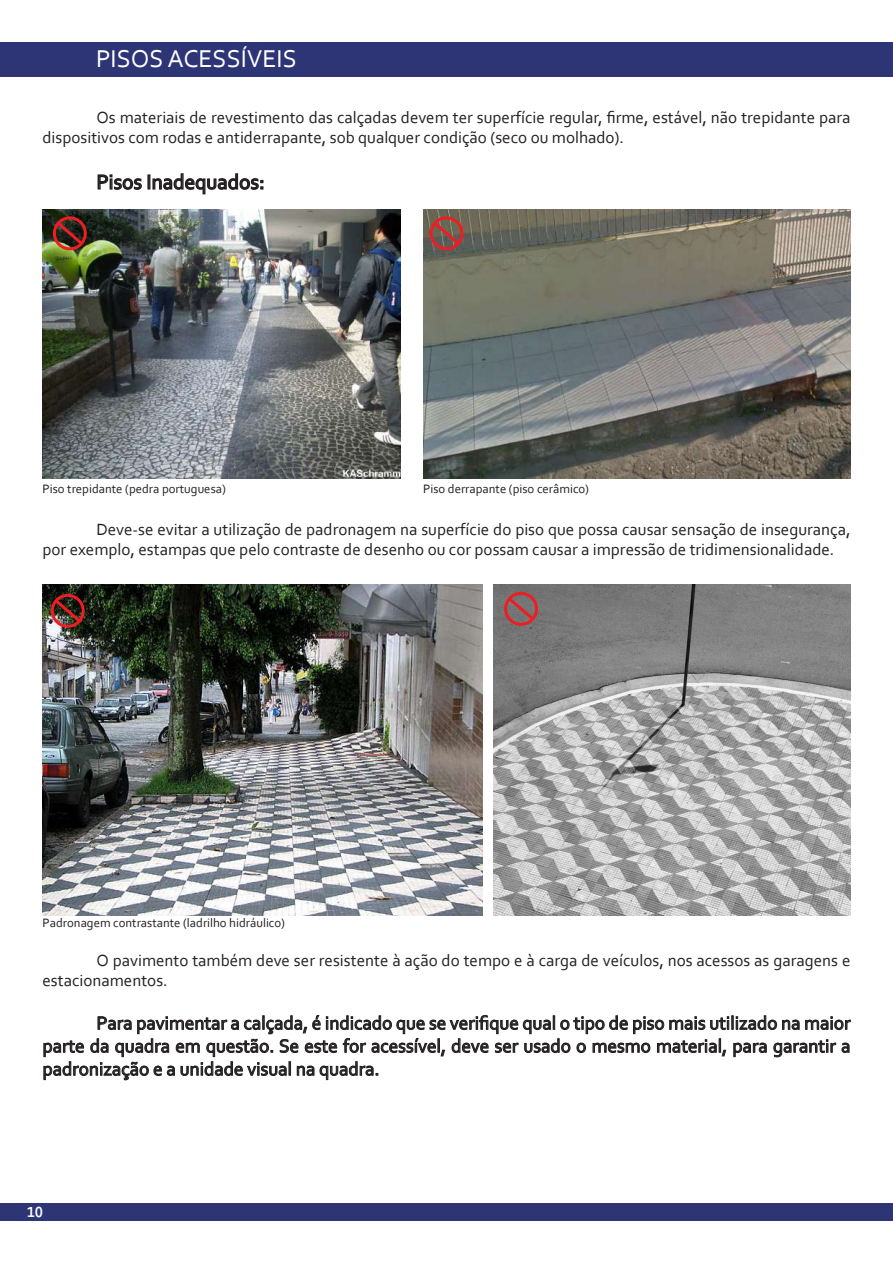
<style>
.page{position:relative;width:893px;height:1263px;background:#fff}
.page>*{position:absolute;margin:0;border:0;box-sizing:border-box;transform-origin:0 0}
.t1{font:25.5px "Corbel";color:#fff}
.t2{font:24.6px "Corbel";color:#fff}
.t3{font:21.3px "Corbel";color:#231f20}
.t4{font:19.2px/23px "Corbel";color:#231f20;text-align:justify}
.t5{font:16.95px/20.4px "Corbel";color:#231f20}
.t6{font:12.75px "Corbel";color:#231f20}
</style>
<div class="page">
<div style="left:0;top:43px;width:892px;height:34px;background:#2d3576"></div>
<svg style="left:97px;top:174px;width:45px;height:16px"></svg>
<div style="left:147px;top:174px;width:3px;height:16px;border:1px solid #231f20"></div>
<svg style="left:152px;top:173px;width:111px;height:22px"></svg>
<img style="left:43px;top:210px;width:358px;height:269px">
<img style="left:423px;top:210px;width:427px;height:269px">
<img style="left:43px;top:585px;width:440px;height:330px">
<img style="left:494px;top:585px;width:356px;height:330px">
<svg style="left:43px;top:1015px;width:808px;height:66px"></svg>
<div style="left:0;top:1203px;width:892px;height:17px;background:#2d3576"></div>
<div style="left:53px;top:216px;width:34px;height:34px;border:3px solid #ee1d23;border-radius:50%"></div>
<svg style="left:54px;top:219px;width:32px;height:29px"></svg>
<div style="left:430px;top:216px;width:33px;height:34px;border:3px solid #ee1d23;border-radius:50%"></div>
<svg style="left:431px;top:219px;width:31px;height:29px"></svg>
<div style="left:51px;top:594px;width:34px;height:34px;border:3px solid #ee1d23;border-radius:50%"></div>
<svg style="left:52px;top:596px;width:32px;height:29px"></svg>
<div style="left:504px;top:592px;width:34px;height:34px;border:3px solid #ee1d23;border-radius:50%"></div>
<svg style="left:505px;top:594px;width:32px;height:29px"></svg>
<h1 class="t1" style="left:96px;top:42px;width:202px">PISOS ACESSÍVEIS</h1>
<p class="t5" style="left:43px;top:106px;width:809px;text-indent:54px">Os materiais de revestimento das calçadas devem ter superfície regular, firme, estável, não trepidante para dispositivos com rodas e antiderrapante, sob qualquer condição (seco ou molhado).</p>
<p class="t3" style="left:97px;top:169px;width:170px">Pisos Inadequados:</p>
<p class="t6" style="left:43px;top:481px;width:185px">Piso trepidante (pedra portuguesa)</p>
<p class="t6" style="left:423px;top:481px;width:167px">Piso derrapante (piso cerâmico)</p>
<p class="t5" style="left:43px;top:519px;width:809px;text-indent:54px">Deve-se evitar a utilização de padronagem na superfície do piso que possa causar sensação de insegurança, por exemplo, estampas que pelo contraste de desenho ou cor possam causar a impressão de tridimensionalidade.</p>
<p class="t6" style="left:43px;top:915px;width:244px">Padronagem contrastante (ladrilho hidráulico)</p>
<p class="t5" style="left:43px;top:949px;width:809px;text-indent:54px">O pavimento também deve ser resistente à ação do tempo e à carga de veículos, nos acessos as garagens e estacionamentos.</p>
<p class="t4" style="left:43px;top:1011px;width:809px;text-indent:54px">Para pavimentar a calçada, é indicado que se verifique qual o tipo de piso mais utilizado na maior parte da quadra em questão. Se este for acessível, deve ser usado o mesmo material, para garantir a padronização e a unidade visual na quadra.</p>
<h2 class="t2" style="left:27px;top:1194px;width:17px">10</h2>
</div>
